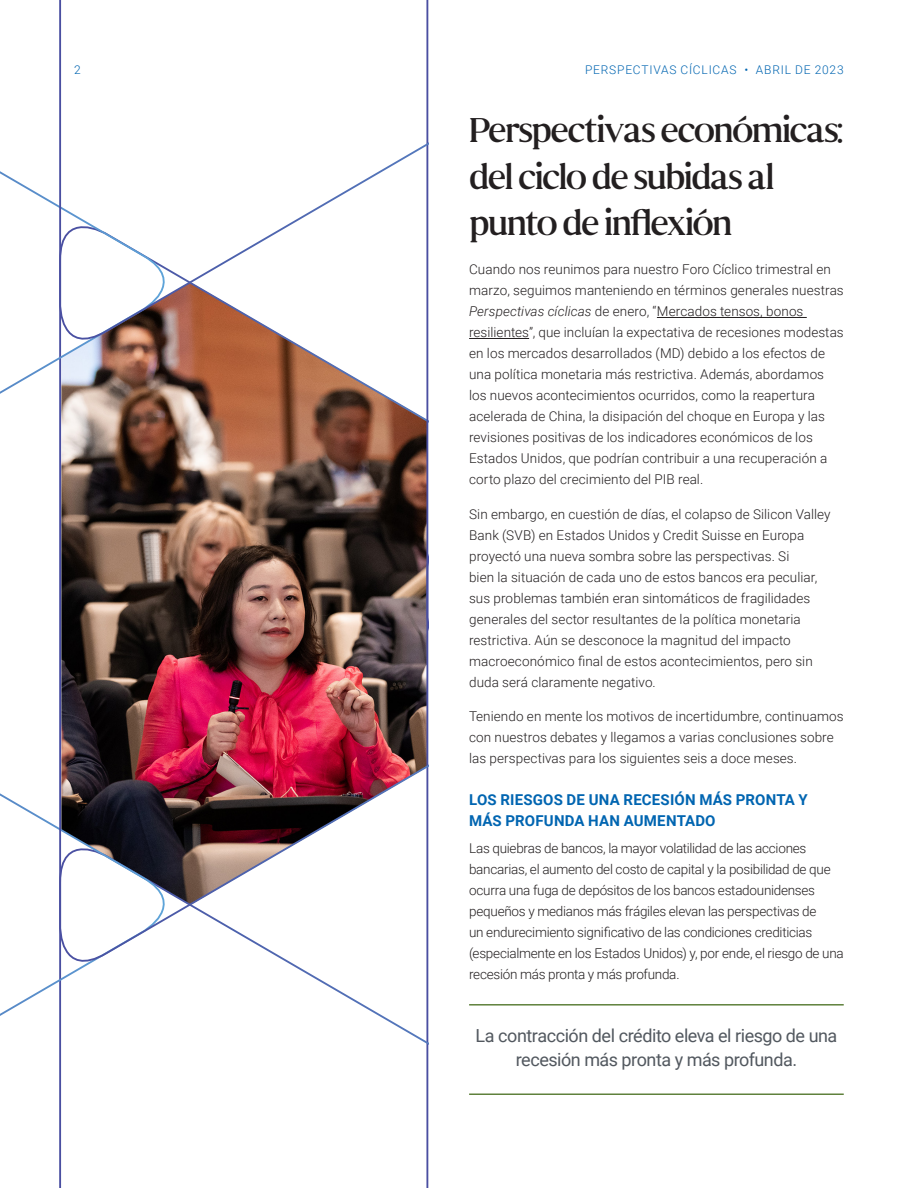
<style>
.page{position:relative;width:918px;height:1188px;background:#fff}
.page>*{position:absolute;margin:0;border:0;box-sizing:border-box;transform-origin:0 0}
.Headline_Sen_R_26_31{font:34.5px/46.5px "Senhan";letter-spacing:-.05em;color:#231f20}
.Callout_Body_Rob_R_1{font:18px/24px "Roboto";letter-spacing:-.025em;color:#52585f;text-align:center}
.Subhead_Rob_B_10_14{font:700 15px/21px "Roboto";letter-spacing:.01em;color:#0165b1}
.Body_Copy_Rob_L_9_14{font:300 13.5px/21px "Roboto";letter-spacing:.005em;color:#231f20}
.Body_Copy_Rob_L_9_14-2{font:300 13.5px/21px "Roboto";letter-spacing:-.02em;color:#231f20}
.t1{font:300 12px "Roboto";letter-spacing:.065em;color:#0165b1}
.s1{font-style:italic}
</style>
<div class="page">
<hr style="left:657px;top:317px;width:150px;height:1px;background:#231f20">
<hr style="left:469px;top:338px;width:60px;height:1px;background:#231f20">
<hr style="left:469px;top:1093px;width:375px;height:2px;background:#5f813c">
<hr style="left:469px;top:1004px;width:375px;height:2px;background:#5f813c">
<svg style="left:0;top:793px;width:62px;height:395px"></svg>
<img style="left:58px;top:358px;width:368px;height:622px">
<svg style="left:426px;top:358px;width:2px;height:830px;background:#6768a7"></svg>
<svg style="left:0;top:171px;width:189px;height:498px"></svg>
<svg style="left:58px;top:0;width:370px;height:358px"></svg>
<p class="t1" style="left:74px;top:61px;width:8px">2</p>
<p class="t1" style="left:585px;top:61px;width:260px">PERSPECTIVAS CÍCLICAS • ABRIL DE 2023</p>
<p class="Headline_Sen_R_26_31" style="left:469px;top:108px;width:376px">Perspectivas económicas: del ciclo de subidas al punto de inflexión</p>
<p class="Body_Copy_Rob_L_9_14" style="left:469px;top:259px;width:376px">Cuando nos reunimos para nuestro Foro Cíclico trimestral en marzo, seguimos manteniendo en términos generales nuestras <span class="s1">Perspectivas cíclicas</span> de enero, “Mercados tensos, bonos resilientes”, que incluían la expectativa de recesiones modestas en los mercados desarrollados (MD) debido a los efectos de una política monetaria más restrictiva. Además, abordamos los nuevos acontecimientos ocurridos, como la reapertura acelerada de China, la disipación del choque en Europa y las revisiones positivas de los indicadores económicos de los Estados Unidos, que podrían contribuir a una recuperación a corto plazo del crecimiento del PIB real.</p>
<p class="Body_Copy_Rob_L_9_14" style="left:469px;top:503px;width:363px">Sin embargo, en cuestión de días, el colapso de Silicon Valley Bank (SVB) en Estados Unidos y Credit Suisse en Europa proyectó una nueva sombra sobre las perspectivas. Si<br>bien la situación de cada uno de estos bancos era peculiar, sus problemas también eran sintomáticos de fragilidades generales del sector resultantes de la política monetaria restrictiva. Aún se desconoce la magnitud del impacto macroeconómico final de estos acontecimientos, pero sin duda será claramente negativo.</p>
<p class="Body_Copy_Rob_L_9_14" style="left:469px;top:706px;width:376px">Teniendo en mente los motivos de incertidumbre, continuamos con nuestros debates y llegamos a varias conclusiones sobre las perspectivas para los siguientes seis a doce meses.</p>
<p class="Subhead_Rob_B_10_14" style="left:469px;top:788px;width:340px">LOS RIESGOS DE UNA RECESIÓN MÁS PRONTA Y<br>MÁS PROFUNDA HAN AUMENTADO</p>
<p class="Body_Copy_Rob_L_9_14-2" style="left:469px;top:838px;width:376px">Las quiebras de bancos, la mayor volatilidad de las acciones bancarias, el aumento del costo de capital y la posibilidad de que ocurra una fuga de depósitos de los bancos estadounidenses pequeños y medianos más frágiles elevan las perspectivas de<br>un endurecimiento significativo de las condiciones crediticias (especialmente en los Estados Unidos) y, por ende, el riesgo de una recesión más pronta y más profunda.</p>
<p class="Callout_Body_Rob_R_1" style="left:476px;top:1023px;width:363px">La contracción del crédito eleva el riesgo de una recesión más pronta y más profunda.</p>
</div>
